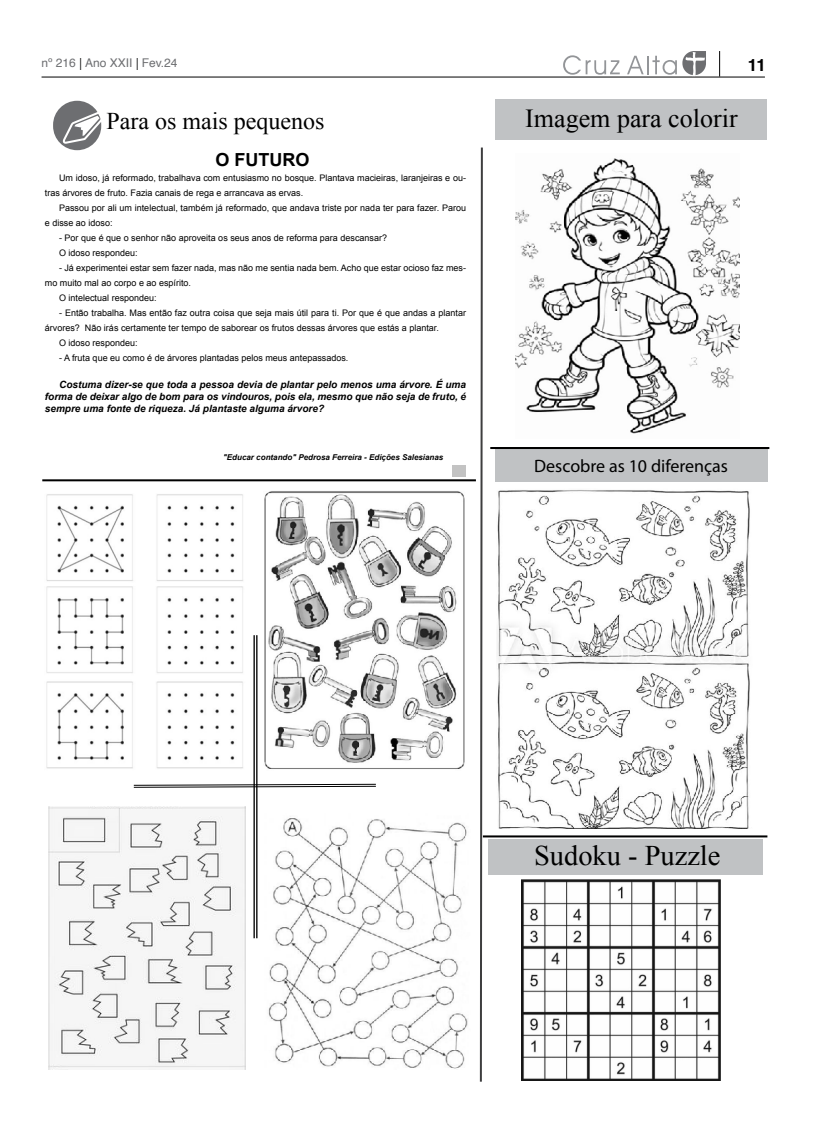
<style>
.page{position:relative;width:817px;height:1134px;background:#fff}
.page>*{position:absolute;margin:0;border:0;box-sizing:border-box;transform-origin:0 0}
.t1{font:28.4px "Times New Roman";color:#000}
.t2{font:26px "Times New Roman";color:#000}
.t3{font:24px "Times New Roman";color:#000}
.t4{font:18px "Myriad Pro";color:#000}
.t5{font:700 18px "Arial";color:#000}
.t6{font:700 17px "Helvetica";color:#000}
.t7{font:12px "Helvetica";color:#6d6e71}
.t8{font:italic 700 10px/12px "Arial";color:#000;text-align:justify}
.t9{font:9px/15px "Arial";color:#000}
.t10{font:italic 700 8px "Arial";color:#000}
.s1{font-family:"Minion Pro";color:#000}
</style>
<div class="page">
<svg style="left:719px;top:51px;width:1px;height:26px"></svg>
<hr style="left:42px;top:77px;width:722px;height:1px;background:#000">
<svg style="left:563px;top:55px;width:56px;height:20px"></svg>
<svg style="left:627px;top:56px;width:49px;height:19px"></svg>
<svg style="left:682px;top:51px;width:23px;height:26px"></svg>
<div style="left:53px;top:101px;width:48px;height:49px;background:#6d6e71;border-radius:24px"></div>
<svg style="left:63px;top:111px;width:39px;height:33px"></svg>
<div style="left:488px;top:839px;width:274px;height:36px;background:#c0c2c4"></div>
<hr style="left:483px;top:835px;width:284px;height:2px;background:#000">
<div style="left:494px;top:100px;width:272px;height:40px;background:#c0c2c4"></div>
<div style="left:495px;top:449px;width:272px;height:32px;background:#c0c2c4"></div>
<svg style="left:479px;top:147px;width:5px;height:935px"></svg>
<hr style="left:490px;top:447px;width:279px;height:2px;background:#000">
<hr style="left:42px;top:479px;width:434px;height:2px;background:#000">
<div style="left:452px;top:465px;width:14px;height:12px;background:#c3c3c3"></div>
<img style="left:48px;top:807px;width:197px;height:262px">
<img style="left:521px;top:880px;width:199px;height:201px">
<img style="left:268px;top:818px;width:200px;height:251px">
<img style="left:497px;top:490px;width:253px;height:338px">
<img style="left:264px;top:491px;width:201px;height:278px">
<hr style="left:256px;top:635px;width:1px;height:303px;background:#000">
<hr style="left:253px;top:635px;width:2px;height:303px;background:#000">
<svg style="left:133px;top:783px;width:243px;height:5px"></svg>
<img style="left:515px;top:158px;width:224px;height:276px">
<img style="left:46px;top:494px;width:197px;height:275px">
<h3 class="t7" style="left:42px;top:54px;width:137px">nº 216 <span class="s1">|</span> Ano XXII <span class="s1">|</span> Fev.24</h3>
<h3 class="t6" style="left:747px;top:55px;width:19px">11</h3>
<h3 class="t3" style="left:106px;top:105px;width:219px">Para os mais pequenos</h3>
<h2 class="t2" style="left:525px;top:101px;width:214px">Imagem para colorir</h2>
<h3 class="t5" style="left:215px;top:148px;width:95px">O FUTURO</h3>
<p class="t9" style="left:45px;top:171px;width:422px;text-indent:14px">Um idoso, já reformado, trabalhava com entusiasmo no bosque. Plantava macieiras, laranjeiras e ou&shy;tras árvores de fruto. Fazia canais de rega e arrancava as ervas.</p>
<p class="t9" style="left:45px;top:201px;width:422px;text-indent:14px">Passou por ali um intelectual, também já reformado, que andava triste por nada ter para fazer. Parou e disse ao idoso:</p>
<p class="t9" style="left:59px;top:231px;width:329px">- Por que é que o senhor não aproveita os seus anos de reforma para descansar?<br>O idoso respondeu:</p>
<p class="t9" style="left:59px;top:261px;width:408px">- Já experimentei estar sem fazer nada, mas não me sentia nada bem. Acho que estar ocioso faz mes-</p>
<p class="t9" style="left:45px;top:276px;width:148px">mo muito mal ao corpo e ao espírito.</p>
<p class="t9" style="left:59px;top:291px;width:99px">O intelectual respondeu:</p>
<p class="t9" style="left:59px;top:306px;width:408px">- Então trabalha. Mas então faz outra coisa que seja mais útil para ti. Por que é que andas a plantar</p>
<p class="t9" style="left:45px;top:321px;width:395px">árvores? Não irás certamente ter tempo de saborear os frutos dessas árvores que estás a plantar.</p>
<p class="t9" style="left:59px;top:336px;width:80px">O idoso respondeu:</p>
<p class="t9" style="left:59px;top:351px;width:291px">- A fruta que eu como é de árvores plantadas pelos meus antepassados.</p>
<p class="t8" style="left:45px;top:379px;width:422px;text-indent:14px">Costuma dizer-se que toda a pessoa devia de plantar pelo menos uma árvore. É uma forma de deixar algo de bom para os vindouros, pois ela, mesmo que não seja de fruto, é sempre uma fonte de riqueza. Já plantaste alguma árvore?</p>
<p class="t10" style="left:223px;top:452px;width:222px">"Educar contando" Pedrosa Ferreira - Edições Salesianas</p>
<h3 class="t4" style="left:534px;top:455px;width:195px">Descobre as 10 diferenças</h3>
<h1 class="t1" style="left:534px;top:836px;width:188px">Sudoku - Puzzle</h1>
</div>
